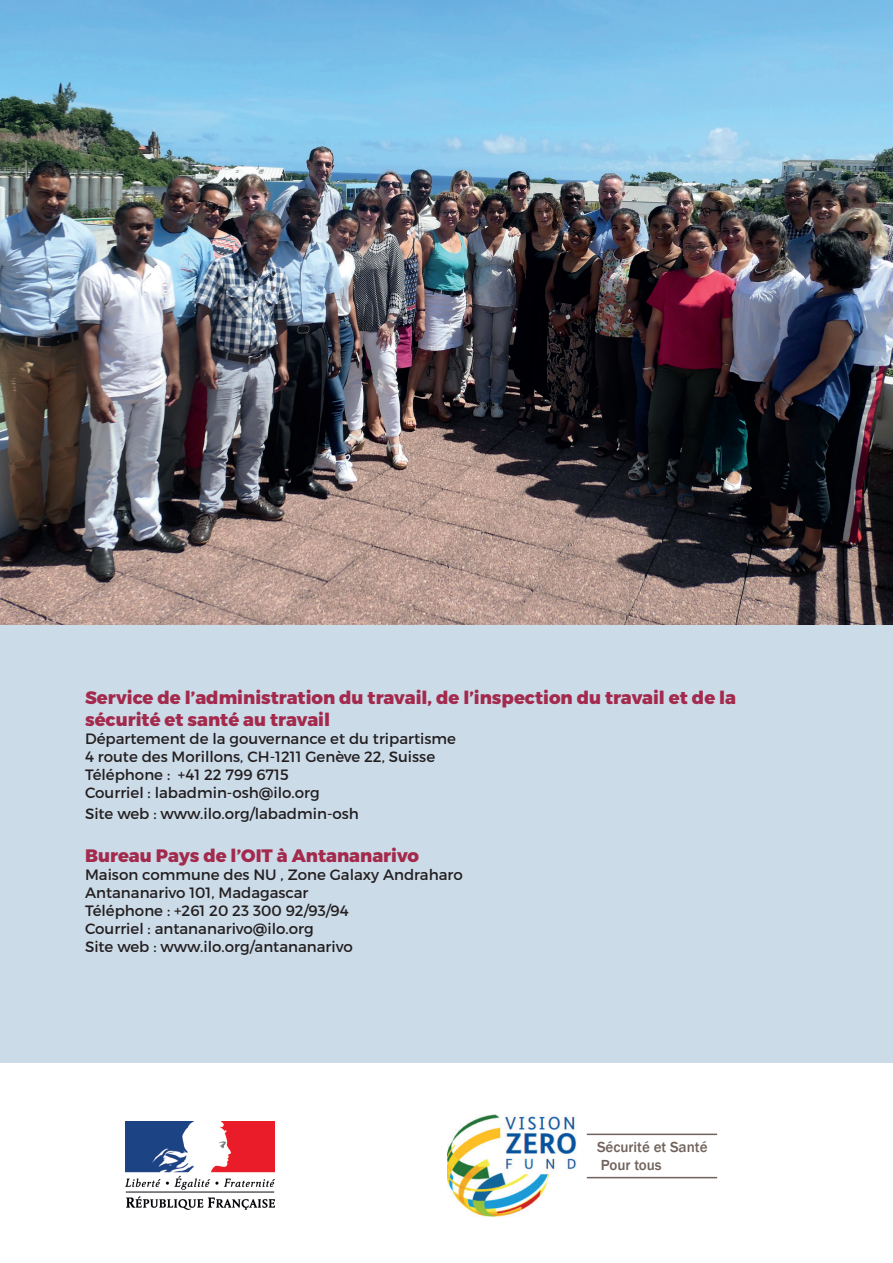
<style>
.page{position:relative;width:893px;height:1263px;background:#fff}
.page>*{position:absolute;margin:0;border:0;box-sizing:border-box;transform-origin:0 0}
.t1{font:800 18px/21.6px "Montserrat";color:#a32a4c}
.t2{font:15px/18px "Montserrat";color:#231f20}
.t3{font:500 15px/18px "Franklin Gothic";color:#71635c}
</style>
<div class="page">
<img style="left:125px;top:1122px;width:149px;height:88px">
<img style="left:448px;top:1114px;width:129px;height:103px">
<img style="left:0;top:0;width:893px;height:626px">
<div style="left:0;top:626px;width:893px;height:437px;background:#ccdbe8"></div>
<hr style="left:587px;top:1133px;width:130px;height:2px;background:#71635c">
<hr style="left:587px;top:1177px;width:130px;height:1px;background:#71635c">
<p class="t1" style="left:85px;top:687px;width:653px">Service de l’administration du travail, de l’inspection du travail et de la sécurité et santé au travail</p>
<p class="t2" style="left:85px;top:729px;width:372px">Département de la gouvernance et du tripartisme 4 route des Morillons, CH-1211 Genève 22, Suisse Téléphone : +41 22 799 6715<br>Courriel : labadmin-osh@ilo.org</p>
<p class="t2" style="left:85px;top:805px;width:275px">Site web : www.ilo.org/labadmin-osh</p>
<p class="t1" style="left:85px;top:846px;width:336px">Bureau Pays de l’OIT à Antananarivo</p>
<p class="t2" style="left:85px;top:866px;width:379px">Maison commune des NU , Zone Galaxy Andraharo Antananarivo 101, Madagascar<br>Téléphone : +261 20 23 300 92/93/94<br>Courriel : antananarivo@ilo.org<br>Site web : www.ilo.org/antananarivo</p>
<p class="t3" style="left:597px;top:1138px;width:112px">Sécurité et Santé<br>Pour tous</p>
</div>
